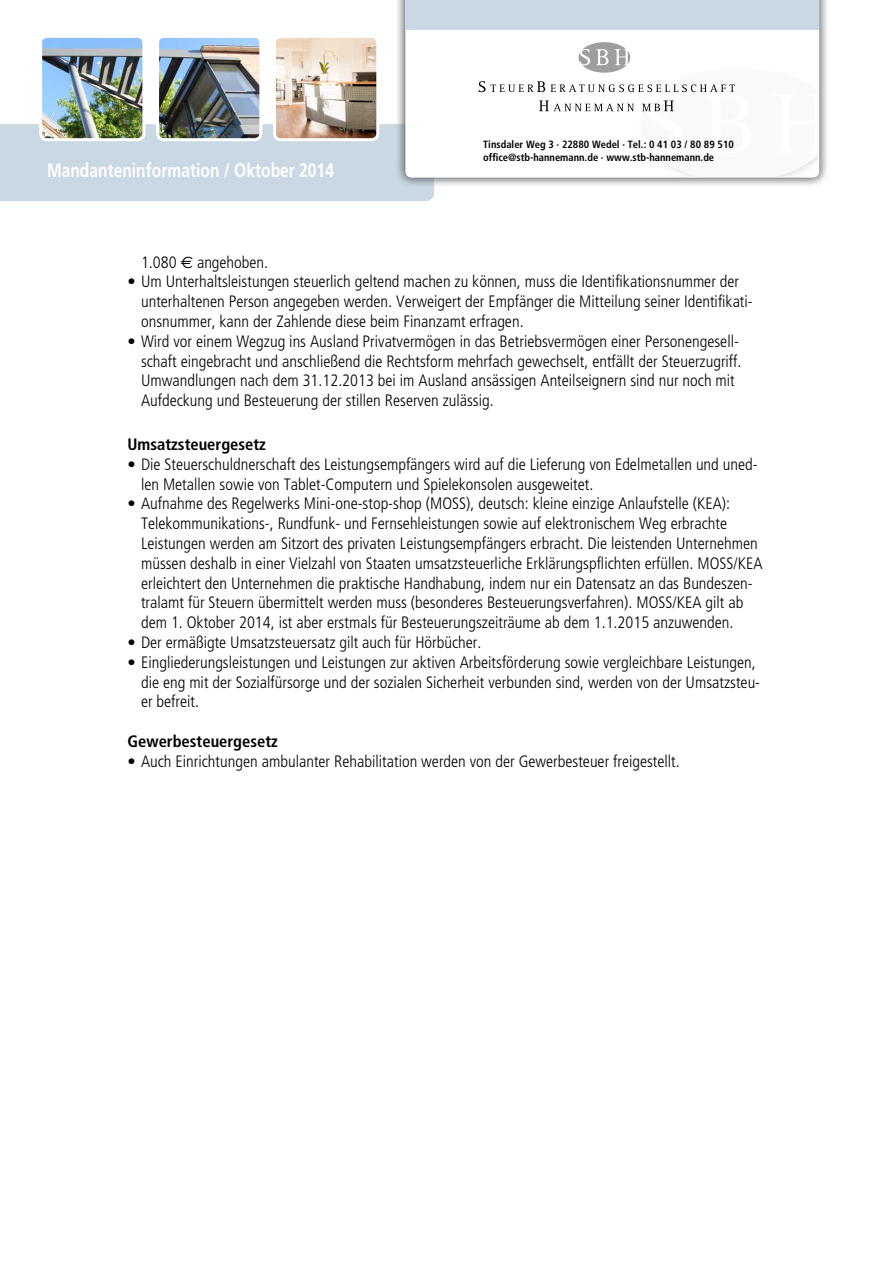
<style>
.page{position:relative;width:893px;height:1263px;background:#fff}
.page>*{position:absolute;margin:0;border:0;box-sizing:border-box;transform-origin:0 0}
.t1{font:700 19.5px "Frutiger";color:#fff;scale:.8 1}
.t2{font:300 condensed 16.5px/19.8px "Frutiger";color:#000}
.t3{font:700 condensed 16.5px "Frutiger";color:#000}
.t4{font:700 condensed 10.5px/12.6px "Frutiger";color:#000}
.s1{font-family:"Euro Sans";font-weight:400;font-stretch:normal}
</style>
<div class="page">
<div style="left:0;top:124px;width:434px;height:77px;background:#cad8e4"></div>
<img style="left:43px;top:39px;width:101px;height:101px">
<div style="left:39px;top:35px;width:106px;height:106px;border:3px solid #fff;border-radius:6px"></div>
<img style="left:160px;top:39px;width:101px;height:101px">
<div style="left:156px;top:35px;width:106px;height:106px;border:3px solid #fff;border-radius:6px"></div>
<img style="left:274px;top:39px;width:104px;height:101px">
<div style="left:273px;top:35px;width:106px;height:106px;border:3px solid #fff;border-radius:6px"></div>
<div style="left:396px;top:0;width:433px;height:187px;background:#5d5d5f;opacity:.75"></div>
<svg style="left:405px;top:30px;width:414px;height:148px"></svg>
<div style="left:405px;top:0;width:414px;height:30px;background:#cad8e4"></div>
<svg style="left:479px;top:42px;width:339px;height:134px"></svg>
<div style="left:45px;top:158px;width:301px;height:31px;background:#cad8e4"></div>
<p class="t1" style="left:47px;top:158px;width:360px">Mandanteninformation / Oktober 2014</p>
<p class="t4" style="left:483px;top:138px;width:252px">Tinsdaler Weg 3 · 22880 Wedel · Tel.: 0 41 03 / 80 89 510 office@stb-hannemann.de · www.stb-hannemann.de</p>
<p class="t2" style="left:141px;top:252px;width:129px">1.080 <span class="s1">€</span> angehoben.</p>
<p class="t2" style="left:141px;top:272px;width:613px;text-indent:-13px">• Um Unterhaltsleistungen steuerlich geltend machen zu können, muss die Identifikationsnummer der unterhaltenen Person angegeben werden. Verweigert der Empfänger die Mitteilung seiner Identifikati&shy;onsnummer, kann der Zahlende diese beim Finanzamt erfragen.</p>
<p class="t2" style="left:141px;top:331px;width:602px;text-indent:-13px">• Wird vor einem Wegzug ins Ausland Privatvermögen in das Betriebsvermögen einer Personengesell&shy;schaft eingebracht und anschließend die Rechtsform mehrfach gewechselt, entfällt der Steuerzugriff.<br>Umwandlungen nach dem 31.12.2013 bei im Ausland ansässigen Anteilseignern sind nur noch mit Aufdeckung und Besteuerung der stillen Reserven zulässig.</p>
<p class="t3" style="left:128px;top:434px;width:140px">Umsatzsteuergesetz</p>
<p class="t2" style="left:141px;top:454px;width:618px;text-indent:-13px">• Die Steuerschuldnerschaft des Leistungsempfängers wird auf die Lieferung von Edelmetallen und uned&shy;len Metallen sowie von Tablet-Computern und Spielekonsolen ausgeweitet.</p>
<p class="t2" style="left:141px;top:494px;width:623px;text-indent:-13px">• Aufnahme des Regelwerks Mini-one-stop-shop (MOSS), deutsch: kleine einzige Anlaufstelle (KEA):<br>Telekommunikations-, Rundfunk- und Fernsehleistungen sowie auf elektronischem Weg erbrachte Leistungen werden am Sitzort des privaten Leistungsempfängers erbracht. Die leistenden Unternehmen müssen deshalb in einer Vielzahl von Staaten umsatzsteuerliche Erklärungspflichten erfüllen. MOSS/KEA erleichtert den Unternehmen die praktische Handhabung, indem nur ein Datensatz an das Bundeszen&shy;tralamt für Steuern übermittelt werden muss (besonderes Besteuerungsverfahren). MOSS/KEA gilt ab dem 1. Oktober 2014, ist aber erstmals für Besteuerungszeiträume ab dem 1.1.2015 anzuwenden.</p>
<p class="t2" style="left:128px;top:633px;width:355px">• Der ermäßigte Umsatzsteuersatz gilt auch für Hörbücher.</p>
<p class="t2" style="left:141px;top:652px;width:621px;text-indent:-13px">• Eingliederungsleistungen und Leistungen zur aktiven Arbeitsförderung sowie vergleichbare Leistungen, die eng mit der Sozialfürsorge und der sozialen Sicherheit verbunden sind, werden von der Umsatzsteu&shy;er befreit.</p>
<p class="t3" style="left:128px;top:731px;width:152px">Gewerbesteuergesetz</p>
<p class="t2" style="left:128px;top:751px;width:554px">• Auch Einrichtungen ambulanter Rehabilitation werden von der Gewerbesteuer freigestellt.</p>
</div>
